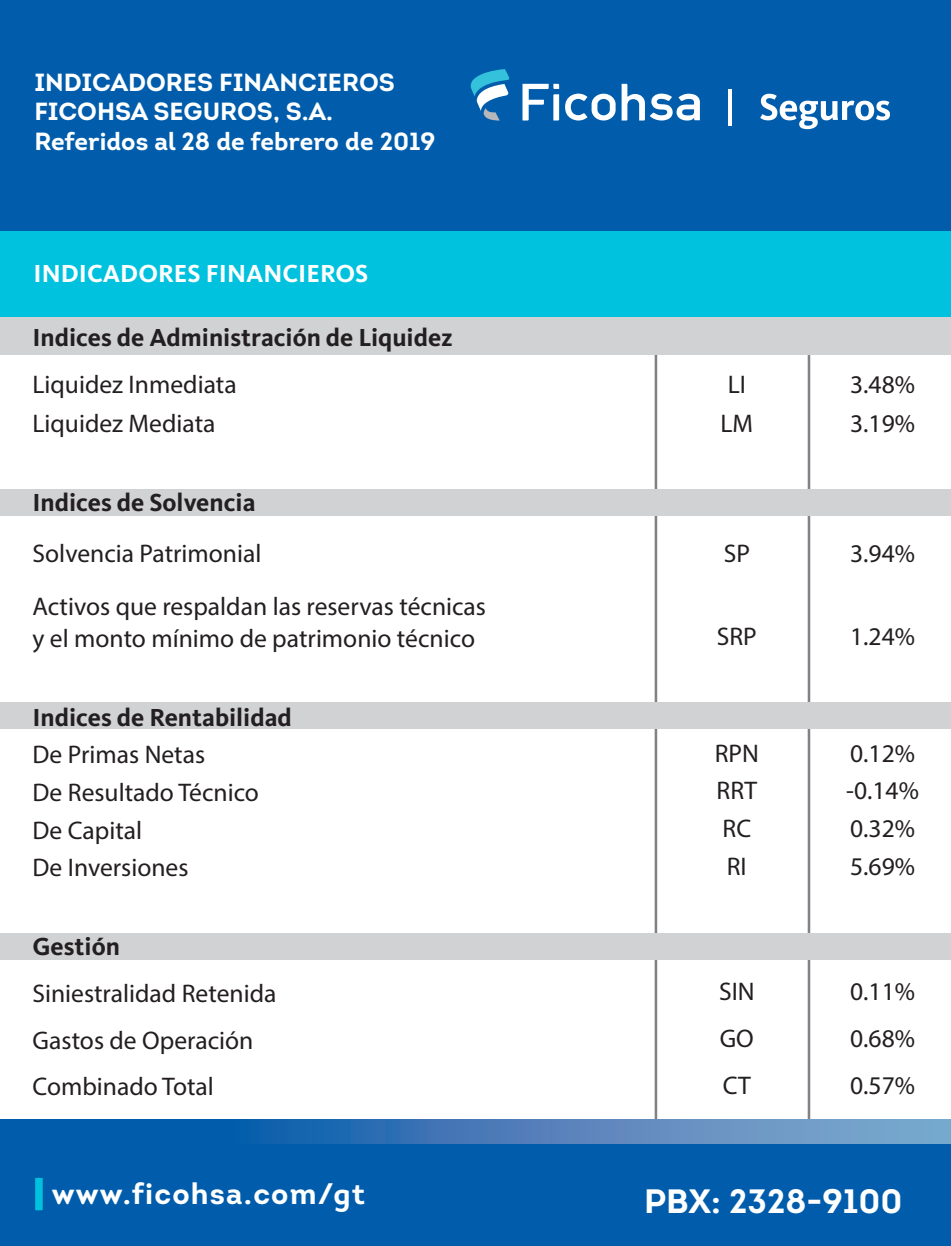
<style>
.page{position:relative;width:951px;height:1246px;background:#fff}
.page>*{position:absolute;margin:0;border:0;box-sizing:border-box;transform-origin:0 0}
.t1{font:700 33.75px "Intro";color:#fff}
.t2{font:700 29.7px "Intro";letter-spacing:.04em;color:#fff}
.t3{font:25.65px/37.8px "Myriad Pro";color:#231f20}
.t4{font:700 25.65px "Kievit OT";color:#231f20}
.t5{font:700 25.65px "Kievit OT";color:#fff}
.t6{font:700 24.75px/29.7px "Intro";color:#fff}
</style>
<div class="page">
<hr style="left:654px;top:265px;width:3px;height:871px;background:#808285">
<hr style="left:807px;top:265px;width:3px;height:871px;background:#808285">
<div style="left:0;top:489px;width:950px;height:26px;background:#d1d2d4"></div>
<div style="left:0;top:316px;width:950px;height:38px;background:#d1d2d4"></div>
<div style="left:0;top:701px;width:950px;height:27px;background:#d1d2d4"></div>
<div style="left:0;top:933px;width:950px;height:27px;background:#d1d2d4"></div>
<div style="left:0;top:224px;width:950px;height:93px;background:#00c2df"></div>
<div style="left:0;top:0;width:950px;height:230px;background:#015dab"></div>
<div style="left:0;top:1140px;width:950px;height:105px;background:#015dab"></div>
<svg style="left:0;top:1119px;width:950px;height:24px;background:#3c7ab8"></svg>
<div style="left:35px;top:1177px;width:8px;height:33px;background:#00c2df"></div>
<svg style="left:760px;top:94px;width:129px;height:35px"></svg>
<svg style="left:522px;top:84px;width:177px;height:36px"></svg>
<hr style="left:728px;top:89px;width:3px;height:37px;background:#fff">
<svg style="left:470px;top:69px;width:40px;height:52px"></svg>
<p class="t6" style="left:34px;top:67px;width:402px">INDICADORES FINANCIEROS<br>FICOHSA SEGUROS, S.A.<br>Referidos al 28 de febrero de 2019</p>
<p class="t5" style="left:34px;top:258px;width:336px">INDICADORES FINANCIEROS</p>
<p class="t4" style="left:32px;top:322px;width:422px">Indices de Administración de Liquidez</p>
<p class="t3" style="left:32px;top:364px;width:206px;line-height:39.4px">Liquidez Inmediata<br>Liquidez Mediata</p>
<p class="t4" style="left:32px;top:487px;width:224px">Indices de Solvencia</p>
<p class="t3" style="left:32px;top:527px;width:455px;line-height:52.9px">Solvencia Patrimonial<br>Activos que respaldan las reservas técnicas</p>
<p class="t3" style="left:32px;top:619px;width:444px">y el monto mínimo de patrimonio técnico</p>
<p class="t4" style="left:32px;top:701px;width:261px">Indices de Rentabilidad</p>
<p class="t3" style="left:32px;top:735px;width:228px">De Primas Netas<br>De Resultado Técnico<br>De Capital<br>De Inversiones</p>
<p class="t4" style="left:32px;top:931px;width:89px">Gestión</p>
<p class="t3" style="left:32px;top:969px;width:245px;line-height:46.8px">Siniestralidad Retenida<br>Gastos de Operación<br>Combinado Total</p>
<p class="t3" style="left:720px;top:364px;width:34px;line-height:39.4px">LI<br>LM</p>
<p class="t3" style="left:723px;top:534px;width:28px">SP</p>
<p class="t3" style="left:716px;top:617px;width:41px">SRP</p>
<p class="t3" style="left:714px;top:733px;width:46px;text-align:center">RPN<br>RRT<br>RC<br>RI</p>
<p class="t3" style="left:719px;top:967px;width:37px;line-height:46.8px;text-align:justify">SIN GO CT</p>
<p class="t3" style="left:849px;top:364px;width:66px;line-height:39.4px">3.48%<br>3.19%</p>
<p class="t3" style="left:849px;top:534px;width:66px">3.94%</p>
<p class="t3" style="left:849px;top:617px;width:66px">1.24%</p>
<p class="t3" style="left:846px;top:733px;width:74px">0.12% -0.14%<br>0.32%<br>5.69%</p>
<p class="t3" style="left:849px;top:967px;width:66px;line-height:46.8px;text-align:justify">0.11% 0.68% 0.57%</p>
<p class="t2" style="left:52px;top:1174px;width:315px">www.ficohsa.com/gt</p>
<h1 class="t1" style="left:644px;top:1179px;width:260px">PBX: 2328-9100</h1>
</div>
